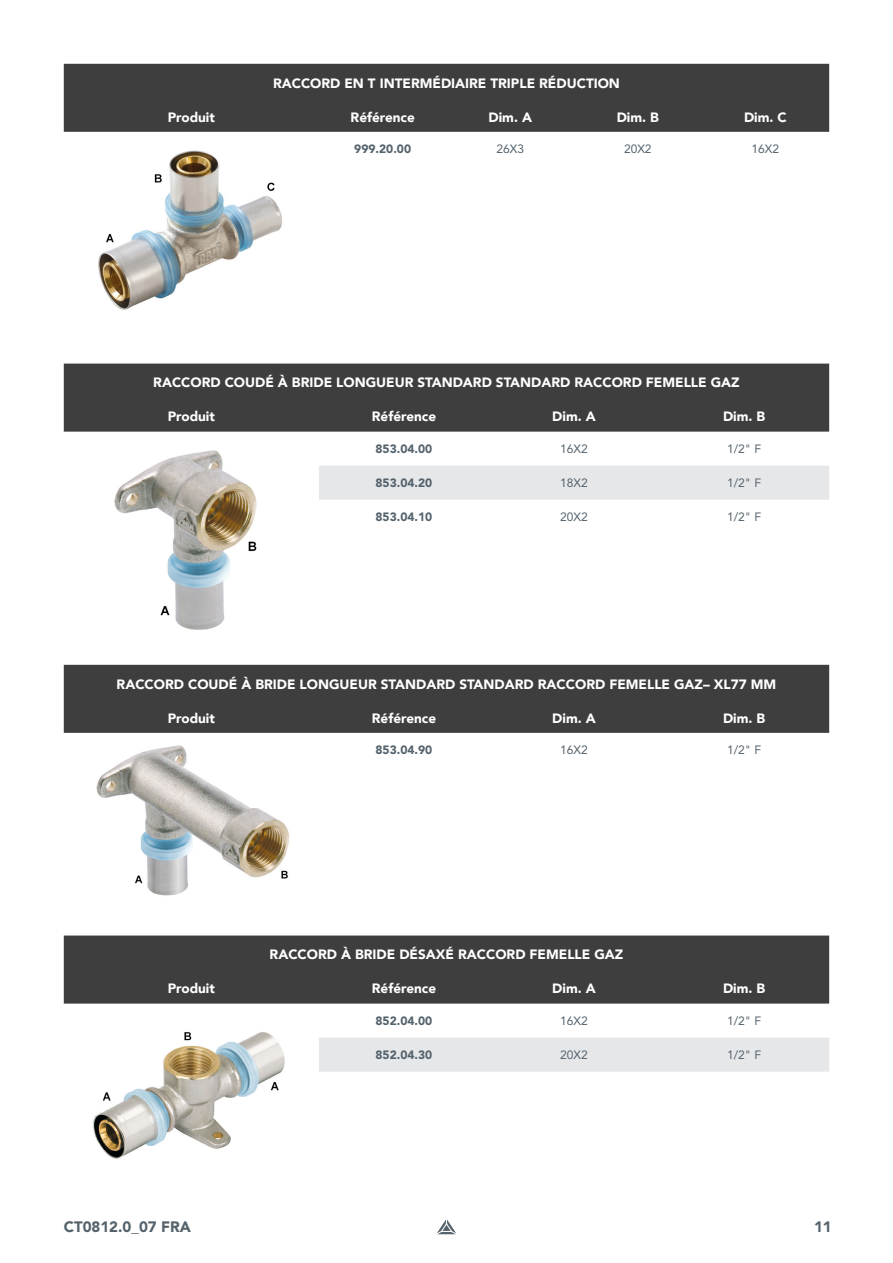
<style>
.page{position:relative;width:893px;height:1263px;background:#fff}
.page>*{position:absolute;margin:0;border:0;box-sizing:border-box;transform-origin:0 0}
.t1{font:900 15px "Avenir LT Pro";color:#54626c}
.t2{font:900 13.5px "Avenir";color:#fff}
.t3{font:12px "Avenir LT Pro";color:#54626c}
.t4{font:900 12px "Avenir LT Pro";color:#54626c}
</style>
<div class="page">
<svg style="left:437px;top:1219px;width:19px;height:15px"></svg>
<div style="left:64px;top:64px;width:765px;height:68px;background:#3e3e3f"></div>
<div style="left:64px;top:364px;width:765px;height:68px;background:#3e3e3f"></div>
<div style="left:319px;top:466px;width:510px;height:34px;background:#e6e7e9"></div>
<div style="left:64px;top:935px;width:765px;height:68px;background:#3e3e3f"></div>
<div style="left:319px;top:1038px;width:510px;height:33px;background:#e6e7e9"></div>
<div style="left:64px;top:665px;width:765px;height:68px;background:#3e3e3f"></div>
<img style="left:98px;top:150px;width:184px;height:160px">
<img style="left:114px;top:450px;width:143px;height:180px">
<img style="left:96px;top:745px;width:194px;height:151px">
<img style="left:93px;top:1032px;width:192px;height:127px">
<p class="t2" style="left:273px;top:71px;width:348px">RACCORD EN T INTERMÉDIAIRE TRIPLE RÉDUCTION</p>
<p class="t2" style="left:168px;top:105px;width:49px">Produit</p>
<p class="t2" style="left:351px;top:105px;width:66px">Référence</p>
<p class="t2" style="left:488px;top:105px;width:45px">Dim. A</p>
<p class="t2" style="left:617px;top:105px;width:44px">Dim. B</p>
<p class="t2" style="left:744px;top:105px;width:44px">Dim. C</p>
<p class="t4" style="left:354px;top:142px;width:58px">999.20.00</p>
<p class="t3" style="left:496px;top:142px;width:29px">26X3</p>
<p class="t3" style="left:624px;top:142px;width:29px">20X2</p>
<p class="t3" style="left:752px;top:142px;width:29px">16X2</p>
<p class="t2" style="left:153px;top:371px;width:588px">RACCORD COUDÉ À BRIDE LONGUEUR STANDARD STANDARD RACCORD FEMELLE GAZ</p>
<p class="t2" style="left:168px;top:405px;width:49px">Produit</p>
<p class="t2" style="left:372px;top:405px;width:66px">Référence</p>
<p class="t2" style="left:552px;top:405px;width:45px">Dim. A</p>
<p class="t2" style="left:723px;top:405px;width:44px">Dim. B</p>
<p class="t4" style="left:376px;top:442px;width:58px">853.04.00</p>
<p class="t3" style="left:560px;top:442px;width:29px">16X2</p>
<p class="t3" style="left:727px;top:442px;width:36px">1/2" F</p>
<p class="t4" style="left:376px;top:476px;width:58px">853.04.20</p>
<p class="t3" style="left:560px;top:476px;width:29px">18X2</p>
<p class="t3" style="left:727px;top:476px;width:36px">1/2" F</p>
<p class="t4" style="left:376px;top:510px;width:58px">853.04.10</p>
<p class="t3" style="left:560px;top:510px;width:29px">20X2</p>
<p class="t3" style="left:727px;top:510px;width:36px">1/2" F</p>
<p class="t2" style="left:117px;top:672px;width:661px">RACCORD COUDÉ À BRIDE LONGUEUR STANDARD STANDARD RACCORD FEMELLE GAZ– XL77 MM</p>
<p class="t2" style="left:168px;top:706px;width:49px">Produit</p>
<p class="t2" style="left:372px;top:706px;width:66px">Référence</p>
<p class="t2" style="left:552px;top:706px;width:45px">Dim. A</p>
<p class="t2" style="left:723px;top:706px;width:44px">Dim. B</p>
<p class="t4" style="left:376px;top:743px;width:58px">853.04.90</p>
<p class="t3" style="left:560px;top:743px;width:29px">16X2</p>
<p class="t3" style="left:727px;top:743px;width:36px">1/2" F</p>
<p class="t2" style="left:270px;top:943px;width:355px">RACCORD À BRIDE DÉSAXÉ RACCORD FEMELLE GAZ</p>
<p class="t2" style="left:168px;top:977px;width:49px">Produit</p>
<p class="t2" style="left:372px;top:977px;width:66px">Référence</p>
<p class="t2" style="left:552px;top:977px;width:45px">Dim. A</p>
<p class="t2" style="left:723px;top:977px;width:44px">Dim. B</p>
<p class="t4" style="left:376px;top:1014px;width:58px">852.04.00</p>
<p class="t3" style="left:560px;top:1014px;width:29px">16X2</p>
<p class="t3" style="left:727px;top:1014px;width:36px">1/2" F</p>
<p class="t4" style="left:376px;top:1048px;width:58px">852.04.30</p>
<p class="t3" style="left:560px;top:1048px;width:29px">20X2</p>
<p class="t3" style="left:727px;top:1048px;width:36px">1/2" F</p>
<p class="t1" style="left:64px;top:1218px;width:129px">CT0812.0_07 FRA</p>
<p class="t1" style="left:814px;top:1218px;width:19px">11</p>
</div>
